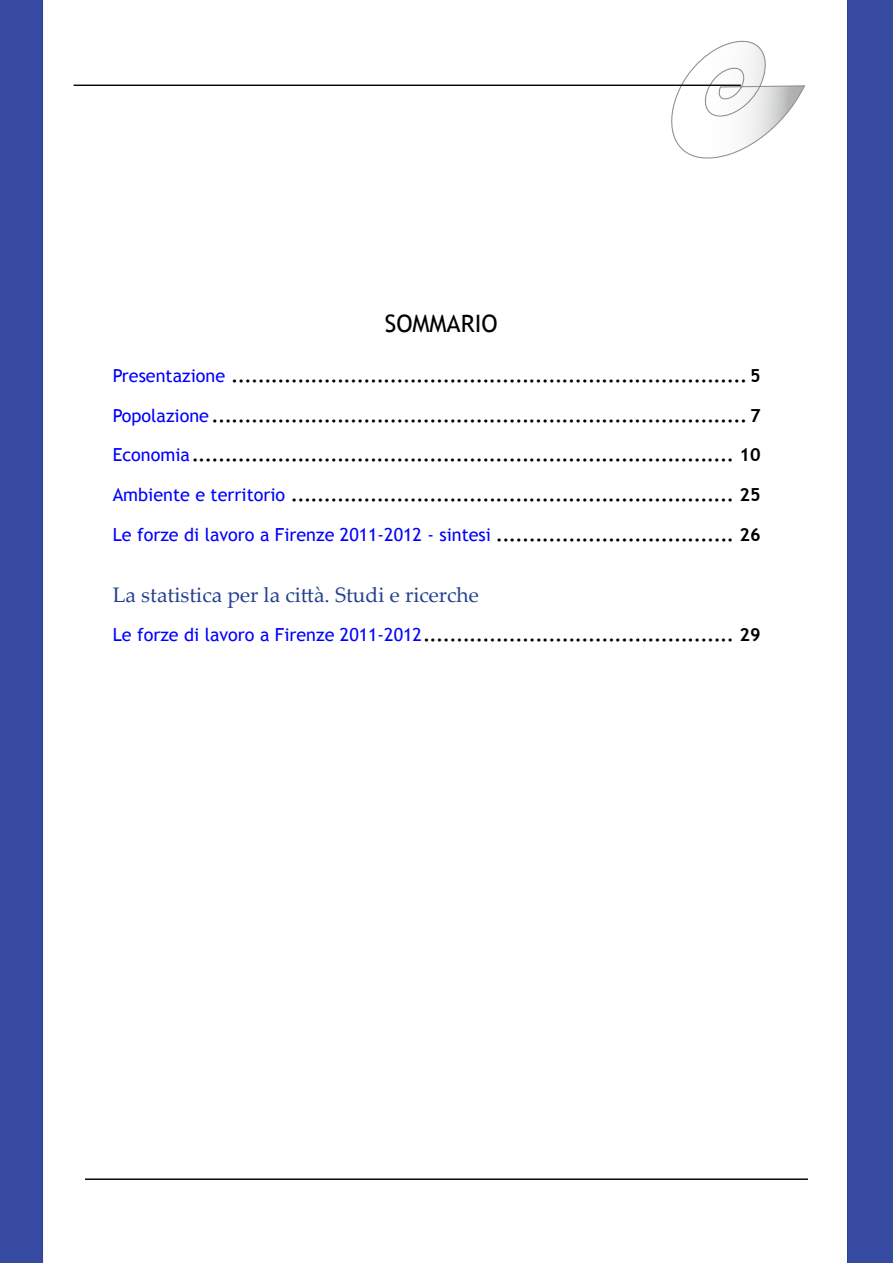
<style>
.page{position:relative;width:893px;height:1263px;background:#fff}
.page>*{position:absolute;margin:0;border:0;box-sizing:border-box;transform-origin:0 0}
.t1{font:24px "Trebuchet MS";color:#000}
.t2{font:21px "Palatino Linotype";color:#25408f}
.t3{font:700 18px/39.6px "Trebuchet MS";color:#000}
.s1{font-weight:400;color:#00f}
</style>
<div class="page">
<div style="left:0;top:0;width:43px;height:1263px;background:#354aa0"></div>
<div style="left:847px;top:0;width:46px;height:1263px;background:#354aa0"></div>
<svg style="left:671px;top:41px;width:134px;height:118px"></svg>
<hr style="left:74px;top:85px;width:667px;height:1px;background:#000">
<hr style="left:85px;top:1179px;width:723px;height:1px;background:#000">
<h1 class="t1" style="left:385px;top:309px;width:114px">SOMMARIO</h1>
<p class="t3" style="left:113px;top:356px;width:650px"><span class="s1">Presentazione</span> .............................................................................. 5</p>
<p class="t3" style="left:113px;top:396px;width:650px"><span class="s1">Popolazione</span> ................................................................................. 7<br><span class="s1">Economia</span>.................................................................................. 10</p>
<p class="t3" style="left:113px;top:475px;width:649px"><span class="s1">Ambiente e territorio</span> ................................................................... 25<br><span class="s1">Le forze di lavoro a Firenze 2011-2012 - sintesi</span> .................................... 26</p>
<p class="t2" style="left:113px;top:580px;width:368px">La statistica per la città. Studi e ricerche</p>
<p class="t3" style="left:113px;top:615px;width:650px"><span class="s1">Le forze di lavoro a Firenze 2011-2012</span>............................................... 29</p>
</div>
